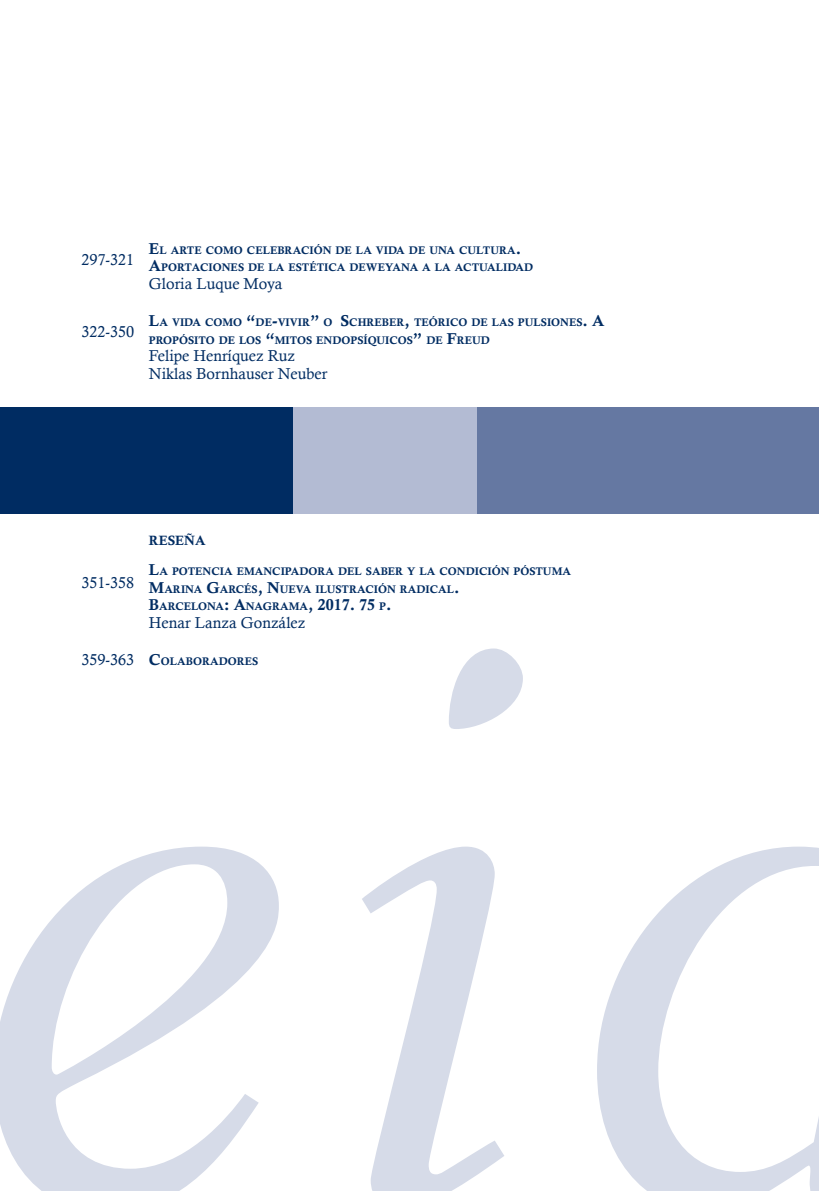
<style>
.page{position:relative;width:819px;height:1191px;background:#fff}
.page>*{position:absolute;margin:0;border:0;box-sizing:border-box;transform-origin:0 0}
.Autor{font:15.75px "Calisto";color:#002c62}
.Autor-2{font:13.47px "Calis MT Bol";color:#002c62}
.Titulo{font:11.03px/17.5px "Calis MT Bol";color:#002c62}
.Autor-3{font:11.03px "Calis MT Bol";color:#002c62}
.s1{font-size:15.75px}
</style>
<div class="page">
<svg style="left:0;top:648px;width:819px;height:543px"></svg>
<div style="left:0;top:407px;width:293px;height:106px;background:#002c62"></div>
<div style="left:293px;top:407px;width:183px;height:106px;background:#b3bbd3"></div>
<div style="left:477px;top:407px;width:342px;height:106px;background:#6578a2"></div>
<p class="Autor" style="left:81px;top:250px;width:54px">297-321</p>
<p class="Autor" style="left:81px;top:322px;width:54px">322-350</p>
<p class="Titulo" style="left:149px;top:241px;width:374px"><span class="s1">E</span>L ARTE COMO CELEBRACIÓN DE LA VIDA DE UNA CULTURA<span class="s1">.</span></p>
<p class="Titulo" style="left:149px;top:259px;width:386px"><span class="s1">A</span>PORTACIONES DE LA ESTÉTICA DEWEYANA A LA ACTUALIDAD</p>
<p class="Autor" style="left:149px;top:274px;width:135px">Gloria Luque Moya</p>
<p class="Titulo" style="left:149px;top:314px;width:457px"><span class="s1">L</span>A VIDA COMO <span class="s1">“</span>DE<span class="s1">-</span>VIVIR<span class="s1">”</span> O <span class="s1">S</span>CHREBER<span class="s1">,</span> TEÓRICO DE LAS PULSIONES<span class="s1">. A<br></span>PROPÓSITO DE LOS <span class="s1">“</span>MITOS ENDOPSÍQUICOS<span class="s1">”</span> DE <span class="s1">F</span>REUD</p>
<p class="Autor" style="left:149px;top:347px;width:147px">Felipe Henríquez Ruz</p>
<p class="Autor" style="left:149px;top:364px;width:180px">Niklas Bornhauser Neuber</p>
<p class="Autor" style="left:81px;top:573px;width:54px">351-358</p>
<p class="Autor" style="left:81px;top:650px;width:54px">359-363</p>
<p class="Autor-2" style="left:149px;top:533px;width:58px">RESEÑA</p>
<p class="Titulo" style="left:149px;top:562px;width:423px"><span class="s1">L</span>A POTENCIA EMANCIPADORA DEL SABER Y LA CONDICIÓN PÓSTUMA</p>
<p class="Titulo" style="left:149px;top:580px;width:312px"><span class="s1">M</span>ARINA <span class="s1">G</span>ARCÉS<span class="s1">, N</span>UEVA ILUSTRACIÓN RADICAL<span class="s1">.<br>B</span>ARCELONA<span class="s1">: A</span>NAGRAMA<span class="s1">, 2017. 75</span> P<span class="s1">.</span></p>
<p class="Autor" style="left:149px;top:613px;width:158px">Henar Lanza González</p>
<p class="Autor-3" style="left:149px;top:655px;width:111px"><span class="s1">C</span>OLABORADORES</p>
</div>
